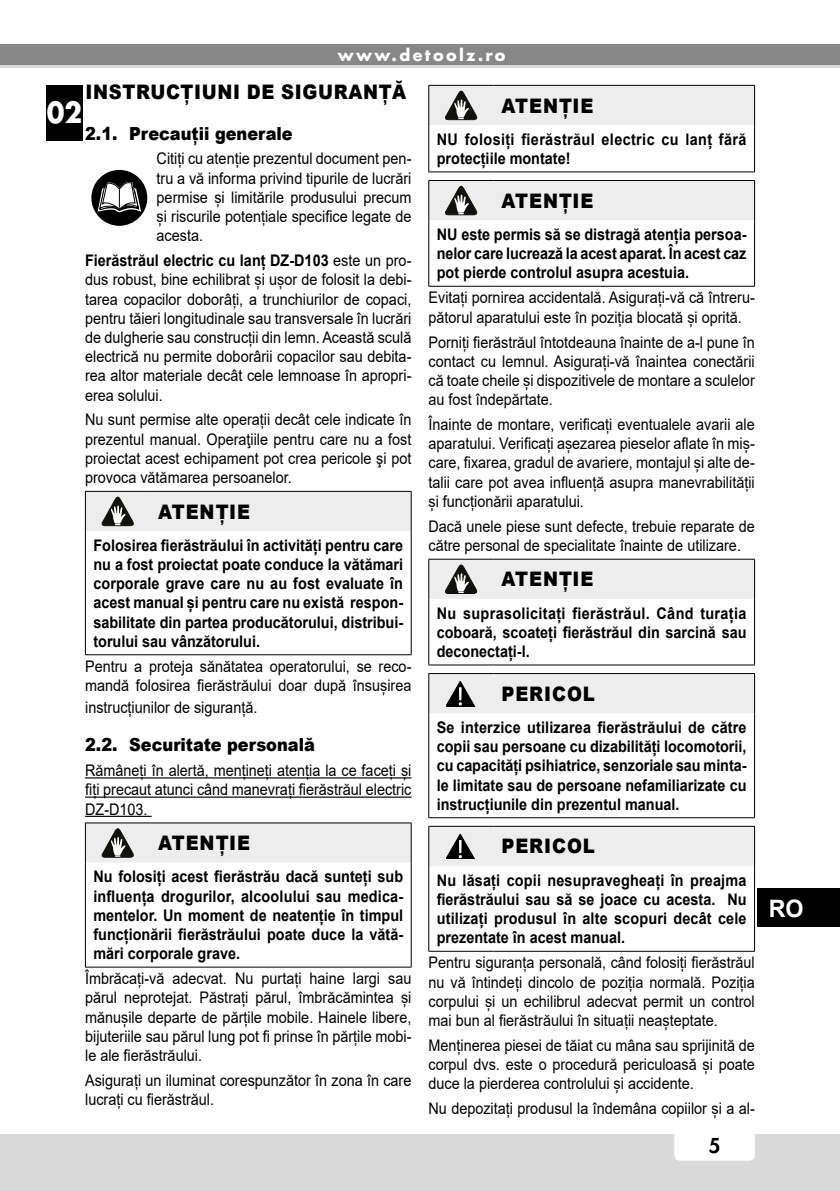
<style>
.page{position:relative;width:840px;height:1191px;background:#fff}
.page>*{position:absolute;margin:0;border:0;box-sizing:border-box;transform-origin:0 0}
.t1{font:700 28.2px "Futura";color:#fff;scale:.91 1}
.t2{font:700 24px "Arial";color:#fff}
.t3{font:900 20px "Arial";letter-spacing:.05em;color:#000;scale:.9 1}
.t4{font:800 20px "Futura";color:#000}
.t5{font:900 18px "Arial";color:#000;scale:.9 1}
.t6{font:16px/19.2px "Arial";color:#000;text-align:justify;scale:.9 1}
.t7{font:700 16px/19.2px "Arial";color:#000;text-align:justify;scale:.9 1}
.t8{font:700 16px/19.2px "Arial";letter-spacing:.025em;color:#000;scale:.9 1}
.t9{font:700 16px "Futura";letter-spacing:.15em;color:#fff}
.s1{font-weight:700}
</style>
<div class="page">
<div style="left:0;top:1134px;width:839px;height:57px;background:#dadada"></div>
<div style="left:674px;top:1120px;width:80px;height:40px;background:#fff;border-radius:6px"></div>
<div style="left:0;top:44px;width:839px;height:24px;background:#878787"></div>
<hr style="left:0;top:65px;width:839px;height:3px;background:#dadada">
<div style="left:757px;top:888px;width:82px;height:39px;background:#000"></div>
<div style="left:46px;top:85px;width:37px;height:56px;background:#000"></div>
<hr style="left:85px;top:777px;width:326px;height:1px;background:#000">
<hr style="left:85px;top:796px;width:326px;height:1px;background:#000">
<hr style="left:85px;top:815px;width:66px;height:2px;background:#000">
<div style="left:91px;top:170px;width:56px;height:56px;background:#000;border-radius:50%"></div>
<svg style="left:97px;top:169px;width:44px;height:54px"></svg>
<hr style="left:410px;top:531px;width:1px;height:123px;background:#000">
<hr style="left:85px;top:531px;width:1px;height:123px;background:#000">
<hr style="left:85px;top:654px;width:65px;height:1px;background:#000">
<hr style="left:150px;top:654px;width:261px;height:1px;background:#000">
<svg style="left:85px;top:491px;width:326px;height:40px;background:#dfdfdf"></svg>
<hr style="left:410px;top:862px;width:1px;height:104px;background:#000">
<hr style="left:85px;top:822px;width:65px;height:1px;background:#000">
<hr style="left:150px;top:822px;width:261px;height:1px;background:#000">
<hr style="left:85px;top:862px;width:1px;height:104px;background:#000">
<hr style="left:85px;top:966px;width:65px;height:1px;background:#000">
<hr style="left:150px;top:966px;width:261px;height:1px;background:#000">
<svg style="left:85px;top:823px;width:326px;height:39px;background:#e2e2e2"></svg>
<hr style="left:753px;top:125px;width:1px;height:47px;background:#000">
<hr style="left:428px;top:125px;width:1px;height:47px;background:#000">
<hr style="left:428px;top:172px;width:65px;height:1px;background:#000">
<hr style="left:493px;top:172px;width:261px;height:1px;background:#000">
<svg style="left:428px;top:85px;width:326px;height:40px;background:#e0e0e0"></svg>
<hr style="left:753px;top:220px;width:1px;height:66px;background:#000">
<hr style="left:428px;top:220px;width:1px;height:66px;background:#000">
<hr style="left:428px;top:286px;width:65px;height:1px;background:#000">
<hr style="left:493px;top:286px;width:261px;height:1px;background:#000">
<svg style="left:428px;top:180px;width:326px;height:40px;background:#dfdfdf"></svg>
<hr style="left:753px;top:599px;width:1px;height:65px;background:#000">
<hr style="left:428px;top:599px;width:1px;height:65px;background:#000">
<hr style="left:428px;top:664px;width:65px;height:1px;background:#000">
<hr style="left:493px;top:664px;width:261px;height:1px;background:#000">
<svg style="left:428px;top:559px;width:326px;height:40px;background:#e1e1e0"></svg>
<hr style="left:753px;top:713px;width:1px;height:104px;background:#000">
<hr style="left:428px;top:713px;width:1px;height:104px;background:#000">
<hr style="left:428px;top:817px;width:65px;height:1px;background:#000">
<hr style="left:493px;top:817px;width:261px;height:1px;background:#000">
<svg style="left:428px;top:673px;width:326px;height:40px;background:#dfdfdf"></svg>
<hr style="left:753px;top:866px;width:1px;height:85px;background:#000">
<hr style="left:428px;top:866px;width:1px;height:85px;background:#000">
<hr style="left:428px;top:951px;width:65px;height:1px;background:#000">
<hr style="left:493px;top:951px;width:261px;height:1px;background:#000">
<div style="left:428px;top:826px;width:326px;height:40px;background:#ededed"></div>
<p class="t9" style="left:338px;top:44px;width:169px">www.detoolz.ro</p>
<p class="t3" style="left:85px;top:78px;width:358px">INSTRUCȚIUNI DE SIGURANȚĂ</p>
<p class="t5" style="left:85px;top:120px;width:232px">2.1. Precauții generale</p>
<p class="t6" style="left:156px;top:149px;width:284px">Citiți cu atenție prezentul document pen&shy;tru a vă informa privind tipurile de lucrări permise și limitările produsului precum și riscurile potențiale specifice legate de acesta.</p>
<p class="t6" style="left:85px;top:251px;width:364px"><span class="s1">Fierăstrăul electric cu lanț DZ-D103</span> este un pro&shy;dus robust, bine echilibrat și ușor de folosit la debi&shy;tarea copacilor doborâți, a trunchiurilor de copaci, pentru tăieri longitudinale sau transversale în lucrări de dulgherie sau construcții din lemn. Această sculă electrică nu permite doborârii copacilor sau debita&shy;rea altor materiale decât cele lemnoase în apropri&shy;erea solului.</p>
<p class="t6" style="left:85px;top:410px;width:364px">Nu sunt permise alte operații decât cele indicate în prezentul manual. Operaţiile pentru care nu a fost proiectat acest echipament pot crea pericole şi pot provoca vătămarea persoanelor.</p>
<p class="t3" style="left:158px;top:497px;width:104px">ATENȚIE</p>
<p class="t7" style="left:93px;top:535px;width:345px">Folosirea fierăstrăului în activități pentru care nu a fost proiectat poate conduce la vătămari corporale grave care nu au fost evaluate în acest manual și pentru care nu există respon&shy;sabilitate din partea producătorului, distribui&shy;torului sau vânzătorului.</p>
<p class="t6" style="left:85px;top:656px;width:364px">Pentru a proteja sănătatea operatorului, se reco&shy;mandă folosirea fierăstrăului doar după însușirea</p>
<p class="t6" style="left:85px;top:697px;width:193px">instrucțiunilor de siguranță.</p>
<p class="t5" style="left:85px;top:732px;width:257px">2.2. Securitate personală</p>
<p class="t6" style="left:85px;top:761px;width:364px">Rămâneți în alertă, mențineți atenția la ce faceți și fiți precaut atunci când manevrați fierăstrăul electric DZ-D103.</p>
<p class="t3" style="left:158px;top:828px;width:104px">ATENȚIE</p>
<p class="t7" style="left:93px;top:867px;width:345px">Nu folosiți acest fierăstrău dacă sunteți sub influența drogurilor, alcoolului sau medica&shy;mentelor. Un moment de neatenție în timpul funcționării fierăstrăului poate duce la vătă&shy;mări corporale grave.</p>
<p class="t6" style="left:85px;top:969px;width:364px">Îmbrăcați-vă adecvat. Nu purtați haine largi sau părul neprotejat. Păstrați părul, îmbrăcămintea și mănușile departe de părțile mobile. Hainele libere, bijuteriile sau părul lung pot fi prinse în părțile mobi&shy;le ale fierăstrăului.</p>
<p class="t6" style="left:85px;top:1070px;width:364px">Asigurați un iluminat corespunzător în zona în care lucrați cu fierăstrăul.</p>
<h1 class="t1" style="left:47px;top:93px;width:40px">02</h1>
<p class="t3" style="left:501px;top:91px;width:104px">ATENȚIE</p>
<p class="t8" style="left:436px;top:130px;width:345px">NU folosiți fierăstrăul electric cu lanț fără protecțiile montate!</p>
<p class="t3" style="left:501px;top:186px;width:104px">ATENȚIE</p>
<p class="t7" style="left:436px;top:225px;width:345px">NU este permis să se distragă atenția persoa&shy;nelor care lucrează la acest aparat. În acest caz pot pierde controlul asupra acestuia.</p>
<p class="t6" style="left:428px;top:288px;width:364px">Evitați pornirea accidentală. Asigurați-vă că întreru&shy;pătorul aparatului este în poziția blocată și oprită.</p>
<p class="t6" style="left:428px;top:332px;width:364px">Porniți fierăstrăul întotdeauna înainte de a-l pune în contact cu lemnul. Asigurați-vă înaintea conectării că toate cheile și dispozitivele de montare a sculelor au fost îndepărtate.</p>
<p class="t6" style="left:428px;top:415px;width:364px">Înainte de montare, verificați eventualele avarii ale aparatului. Verificați așezarea pieselor aflate în miș&shy;care, fixarea, gradul de avariere, montajul și alte de&shy;talii care pot avea influență asupra manevrabilității și funcționării aparatului.</p>
<p class="t6" style="left:428px;top:516px;width:364px">Dacă unele piese sunt defecte, trebuie reparate de către personal de specialitate înainte de utilizare.</p>
<p class="t3" style="left:501px;top:564px;width:104px">ATENȚIE</p>
<p class="t7" style="left:436px;top:603px;width:345px">Nu suprasolicitați fierăstrăul. Când turația coboară, scoateți fierăstrăul din sarcină sau deconectați-l.</p>
<p class="t3" style="left:501px;top:679px;width:105px">PERICOL</p>
<p class="t7" style="left:436px;top:718px;width:345px">Se interzice utilizarea fierăstrăului de către copii sau persoane cu dizabilități locomotorii, cu capacități psihiatrice, senzoriale sau minta&shy;le limitate sau de persoane nefamiliarizate cu instrucțiunile din prezentul manual.</p>
<p class="t3" style="left:501px;top:831px;width:105px">PERICOL</p>
<p class="t7" style="left:436px;top:870px;width:345px">Nu lăsați copii nesupravegheați în preajma fierăstrăului sau să se joace cu acesta. Nu utilizați produsul în alte scopuri decât cele prezentate în acest manual.</p>
<p class="t6" style="left:428px;top:953px;width:364px">Pentru siguranța personală, când folosiți fierăstrăul nu vă întindeți dincolo de poziția normală. Poziția corpului și un echilibrul adecvat permit un control mai bun al fierăstrăului în situații neașteptate.</p>
<p class="t6" style="left:428px;top:1035px;width:364px">Menținerea piesei de tăiat cu mâna sau sprijinită de corpul dvs. este o procedură periculoasă și poate duce la pierderea controlului și accidente.</p>
<p class="t6" style="left:428px;top:1098px;width:364px">Nu depozitați produsul la îndemâna copiilor și a al-</p>
<p class="t4" style="left:708px;top:1132px;width:13px">5</p>
<h2 class="t2" style="left:768px;top:891px;width:36px">RO</h2>
</div>
